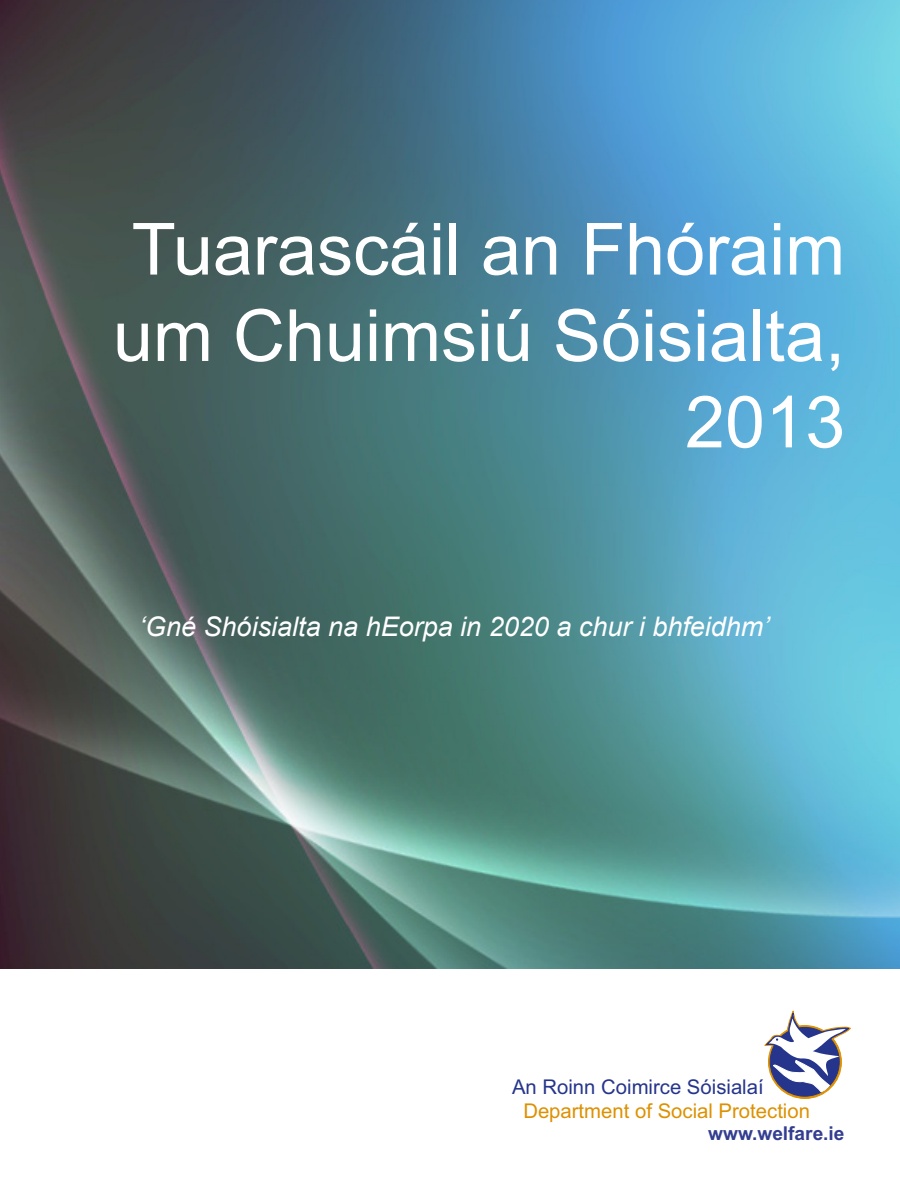
<style>
.page{position:relative;width:900px;height:1200px;background:#fff}
.page>*{position:absolute;margin:0;border:0;box-sizing:border-box;transform-origin:0 0}
.SIDMainTitle{font:72px/86.4px "Arial";color:#fff;text-align:right}
.SIDMainText{font:italic 27px "Arial";color:#fff}
.t1{font:20.25px "Arial";color:#dd9100}
.t2{font:20.25px "Arial";color:#26358c}
.t3{font:700 19.05px "Arial";color:#343e91}
</style>
<div class="page">
<img style="left:0;top:0;width:900px;height:968px">
<svg style="left:765px;top:1011px;width:85px;height:88px"></svg>
<p class="SIDMainTitle" style="left:113px;top:207px;width:734px">Tuarascáil an Fhóraim um Chuimsiú Sóisialta,<br>2013</p>
<p class="SIDMainText" style="left:139px;top:609px;width:632px">‘Gné Shóisialta na hEorpa in 2020 a chur i bhfeidhm’</p>
<p class="t2" style="left:512px;top:1073px;width:253px">An Roinn Coimirce Sóisialaí</p>
<p class="t1" style="left:523px;top:1098px;width:288px">Department of Social Protection</p>
<p class="t3" style="left:708px;top:1121px;width:138px">www.welfare.ie</p>
</div>
